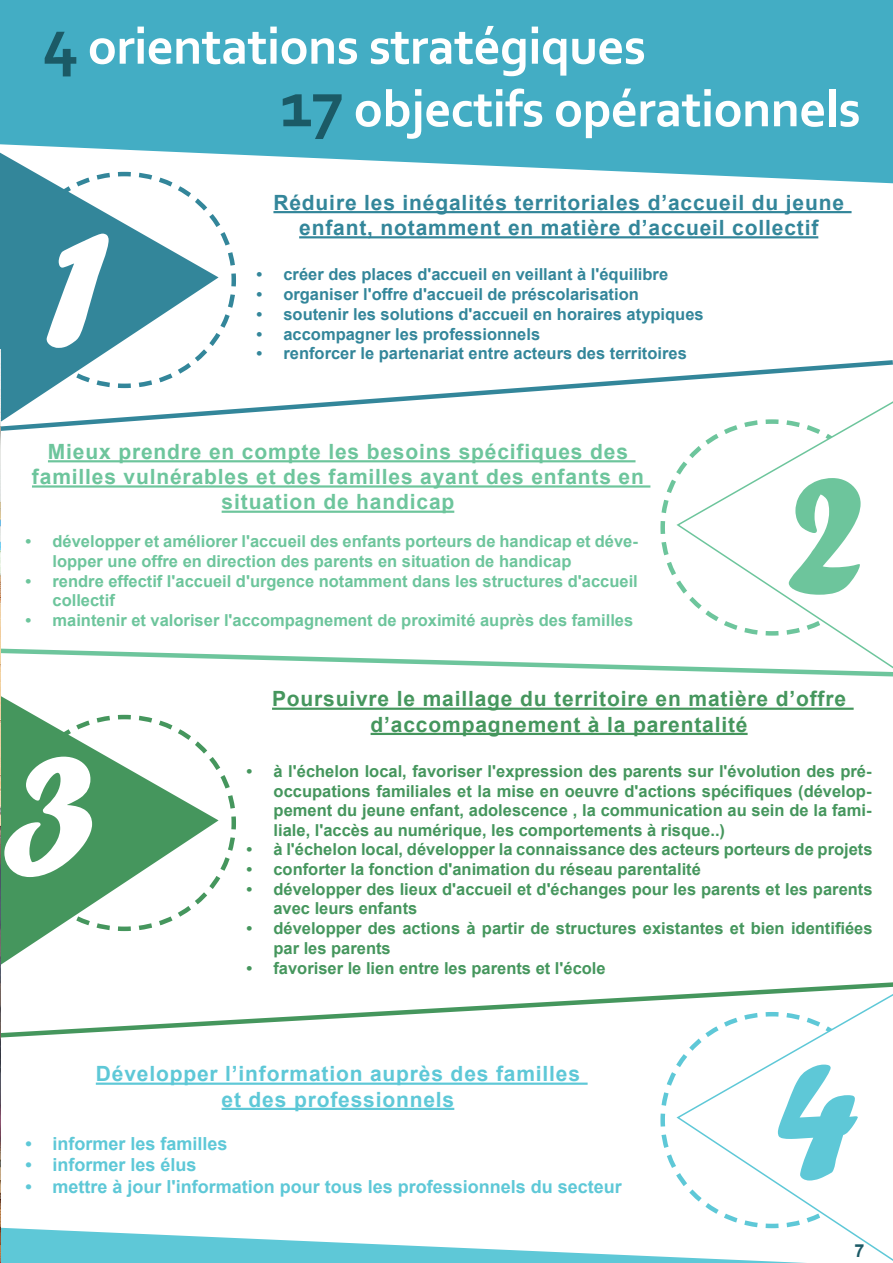
<style>
.page{position:relative;width:893px;height:1263px;background:#fff}
.page>*{position:absolute;margin:0;border:0;box-sizing:border-box;transform-origin:0 0}
.t1{font:180px "Forte";color:#fff}
.t2{font:180px "Forte";color:#6dc59c}
.t3{font:180px "Forte";color:#5ec8d7}
.t4{font:700 52.5px "Corbel";letter-spacing:-.01em;color:#fff}
.t5{font:700 21px/25.2px "Arial";letter-spacing:.04em;color:#6dc59c;text-align:center}
.t6{font:700 21px/25.2px "Arial";letter-spacing:.04em;color:#33869a;text-align:center}
.t7{font:700 21px/25.2px "Arial";letter-spacing:.04em;color:#45965d;text-align:center}
.t8{font:700 21px/25.2px "Arial";letter-spacing:.04em;color:#5ec8d7;text-align:center}
.t9{font:700 18px "Arial";color:#5ec8d7}
.t10{font:700 18px "Arial";color:#1b5a66}
.t11{font:700 16.5px/19.8px "Arial";color:#45965d}
.t12{font:700 16.5px/19.8px "Arial";color:#6dc59c}
.t13{font:700 16.5px "Arial";color:#33869a}
.s1{font-size:67.5px;color:#1b5a66}
</style>
<div class="page">
<div style="left:0;top:0;width:893px;height:183px;background:#43adc4"></div>
<hr style="left:273px;top:211px;width:578px;height:2px;background:#33869a">
<hr style="left:299px;top:236px;width:519px;height:2px;background:#33869a">
<hr style="left:272px;top:708px;width:582px;height:2px;background:#45965d">
<hr style="left:371px;top:733px;width:377px;height:2px;background:#45965d">
<hr style="left:96px;top:1082px;width:492px;height:3px;background:#5ec8d7">
<hr style="left:222px;top:1108px;width:232px;height:2px;background:#5ec8d7">
<svg style="left:219px;top:170px;width:19px;height:168px"></svg>
<svg style="left:0;top:153px;width:219px;height:205px;fill:#33869a"></svg>
<svg style="left:219px;top:766px;width:17px;height:114px"></svg>
<svg style="left:1px;top:696px;width:218px;height:269px;fill:#45965d"></svg>
<svg style="left:660px;top:479px;width:15px;height:97px"></svg>
<svg style="left:675px;top:434px;width:187px;height:212px"></svg>
<svg style="left:660px;top:1072px;width:15px;height:54px"></svg>
<svg style="left:675px;top:1040px;width:140px;height:86px"></svg>
<hr style="left:48px;top:460px;width:587px;height:2px;background:#6dc59c">
<hr style="left:32px;top:485px;width:618px;height:3px;background:#6dc59c">
<hr style="left:222px;top:511px;width:232px;height:2px;background:#6dc59c">
<svg style="left:1px;top:358px;width:892px;height:76px"></svg>
<svg style="left:1px;top:646px;width:892px;height:31px"></svg>
<svg style="left:1px;top:982px;width:892px;height:58px"></svg>
<svg style="left:1px;top:1126px;width:892px;height:137px"></svg>
<img style="left:0;top:351px;width:1px;height:912px">
<h2 class="t4" style="left:43px;top:14px;width:605px"><span class="s1">4</span> orientations stratégiques</h2>
<h1 class="t1" style="left:43px;top:182px;width:69px">1</h1>
<h2 class="t4" style="left:280px;top:76px;width:582px"><span class="s1">17</span> objectifs opérationnels</h2>
<p class="t6" style="left:273px;top:191px;width:572px">Réduire les inégalités territoriales d’accueil du jeune enfant, notamment en matière d’accueil collectif</p>
<p class="t13" style="left:256px;top:263px;width:413px">• créer des places d'accueil en veillant à l'équilibre</p>
<p class="t13" style="left:256px;top:283px;width:384px">• organiser l'offre d'accueil de préscolarisation</p>
<p class="t13" style="left:256px;top:303px;width:449px">• soutenir les solutions d'accueil en horaires atypiques</p>
<p class="t13" style="left:256px;top:323px;width:285px">• accompagner les professionnels</p>
<p class="t13" style="left:256px;top:342px;width:432px">• renforcer le partenariat entre acteurs des territoires</p>
<p class="t5" style="left:32px;top:440px;width:613px">Mieux prendre en compte les besoins spécifiques des familles vulnérables et des familles ayant des enfants en situation de handicap</p>
<p class="t12" style="left:53px;top:532px;width:587px;text-indent:-27px">• développer et améliorer l'accueil des enfants porteurs de handicap et déve&shy;lopper une offre en direction des parents en situation de handicap</p>
<p class="t12" style="left:53px;top:571px;width:587px;text-indent:-27px">• rendre effectif l'accueil d'urgence notamment dans les structures d'accueil collectif</p>
<p class="t12" style="left:26px;top:611px;width:609px">• maintenir et valoriser l'accompagnement de proximité auprès des familles</p>
<h1 class="t2" style="left:784px;top:429px;width:82px">2</h1>
<h1 class="t1" style="left:0;top:708px;width:97px">3</h1>
<p class="t7" style="left:272px;top:687px;width:576px">Poursuivre le maillage du territoire en matière d’offre d’accompagnement à la parentalité</p>
<p class="t11" style="left:274px;top:761px;width:599px;text-align:justify;text-indent:-27px">• à l'échelon local, favoriser l'expression des parents sur l'évolution des pré&shy;occupations familiales et la mise en oeuvre d'actions spécifiques (dévelop&shy;pement du jeune enfant, adolescence , la communication au sein de la fami&shy;liale, l'accès au numérique, les comportements à risque..)</p>
<p class="t11" style="left:246px;top:840px;width:628px">• à l'échelon local, développer la connaissance des acteurs porteurs de projets</p>
<p class="t11" style="left:246px;top:859px;width:456px">• conforter la fonction d'animation du réseau parentalité</p>
<p class="t11" style="left:273px;top:879px;width:601px;text-indent:-27px">• développer des lieux d'accueil et d'échanges pour les parents et les parents avec leurs enfants</p>
<p class="t11" style="left:273px;top:919px;width:601px;text-indent:-27px">• développer des actions à partir de structures existantes et bien identifiées par les parents</p>
<p class="t11" style="left:246px;top:958px;width:361px">• favoriser le lien entre les parents et l'école</p>
<p class="t8" style="left:96px;top:1062px;width:486px">Développer l’information auprès des familles et des professionnels</p>
<p class="t9" style="left:26px;top:1131px;width:204px">• informer les familles</p>
<p class="t9" style="left:26px;top:1153px;width:173px">• informer les élus</p>
<p class="t9" style="left:26px;top:1175px;width:598px">• mettre à jour l'information pour tous les professionnels du secteur</p>
<h1 class="t3" style="left:772px;top:1015px;width:90px">4</h1>
<p class="t10" style="left:854px;top:1238px;width:12px">7</p>
</div>
